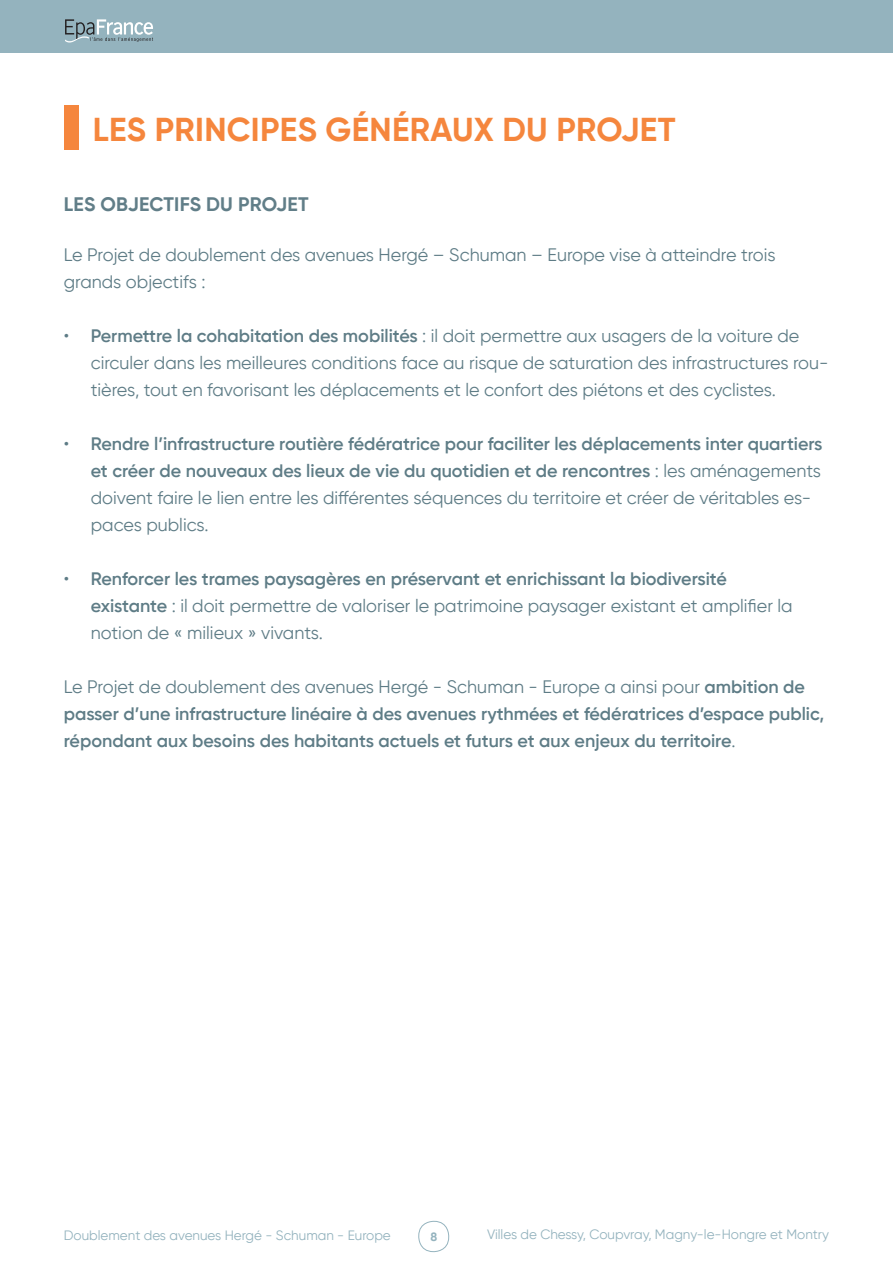
<style>
.page{position:relative;width:893px;height:1263px;background:#fff}
.page>*{position:absolute;margin:0;border:0;box-sizing:border-box;transform-origin:0 0}
._1_Titre_Orange{font:700 33px "Gilroy";letter-spacing:.01em;color:#f5863d}
._2_Sous_Titre{font:700 19.5px "Gilroy";letter-spacing:.01em;color:#617e88}
.Texte_de_base{font:18px/27px "Gilroy";color:#5e7c86}
.Texte_de_base-2{font:600 18px/27px "Gilroy";color:#5e7c86}
.t1{font:13.5px "Gilroy";color:#94b3be}
.t2{font:700 12px "Gilroy";color:#94b3be}
.s1{font-weight:600}
.s2{font-weight:400}
</style>
<div class="page">
<div style="left:0;top:0;width:893px;height:52px;background:#94b3be"></div>
<div style="left:418px;top:1221px;width:31px;height:31px;border:1px solid #94b3be;border-radius:15px"></div>
<svg style="left:65px;top:19px;width:88px;height:24px"></svg>
<div style="left:64px;top:105px;width:15px;height:45px;background:#f5863d"></div>
<p class="_1_Titre_Orange" style="left:93px;top:109px;width:584px">LES PRINCIPES GÉNÉRAUX DU PROJET</p>
<p class="_2_Sous_Titre" style="left:64px;top:192px;width:246px">LES OBJECTIFS DU PROJET</p>
<p class="Texte_de_base" style="left:64px;top:241px;width:713px">Le Projet de doublement des avenues Hergé – Schuman – Europe vise à atteindre trois grands objectifs :</p>
<p class="Texte_de_base" style="left:91px;top:322px;width:739px;text-indent:-27px">• <span class="s1">Permettre la cohabitation des mobilités</span> : il doit permettre aux usagers de la voiture de circuler dans les meilleures conditions face au risque de saturation des infrastructures rou&shy;tières, tout en favorisant les déplacements et le confort des piétons et des cyclistes.</p>
<p class="Texte_de_base-2" style="left:91px;top:430px;width:733px;text-indent:-27px"><span class="s2">•</span> Rendre l’infrastructure routière fédératrice pour faciliter les déplacements inter quartiers et créer de nouveaux des lieux de vie du quotidien et de rencontres <span class="s2">: les aménagements doivent faire le lien entre les différentes séquences du territoire et créer de véritables es&shy;paces publics.</span></p>
<p class="Texte_de_base" style="left:91px;top:565px;width:703px;text-indent:-27px">• <span class="s1">Renforcer les trames paysagères en préservant et enrichissant la biodiversité existante</span> : il doit permettre de valoriser le patrimoine paysager existant et amplifier la notion de « milieux » vivants.</p>
<p class="Texte_de_base-2" style="left:64px;top:673px;width:762px"><span class="s2">Le Projet de doublement des avenues Hergé - Schuman - Europe a ainsi pour</span> ambition de passer d’une infrastructure linéaire à des avenues rythmées et fédératrices d’espace public, répondant aux besoins des habitants actuels et futurs et aux enjeux du territoire<span class="s2">.</span></p>
<p class="t1" style="left:64px;top:1226px;width:329px">Doublement des avenues Hergé - Schuman - Europe</p>
<p class="t2" style="left:430px;top:1229px;width:8px">8</p>
<p class="t1" style="left:487px;top:1226px;width:344px">Villes de Chessy, Coupvray, Magny-le-Hongre et Montry</p>
</div>
